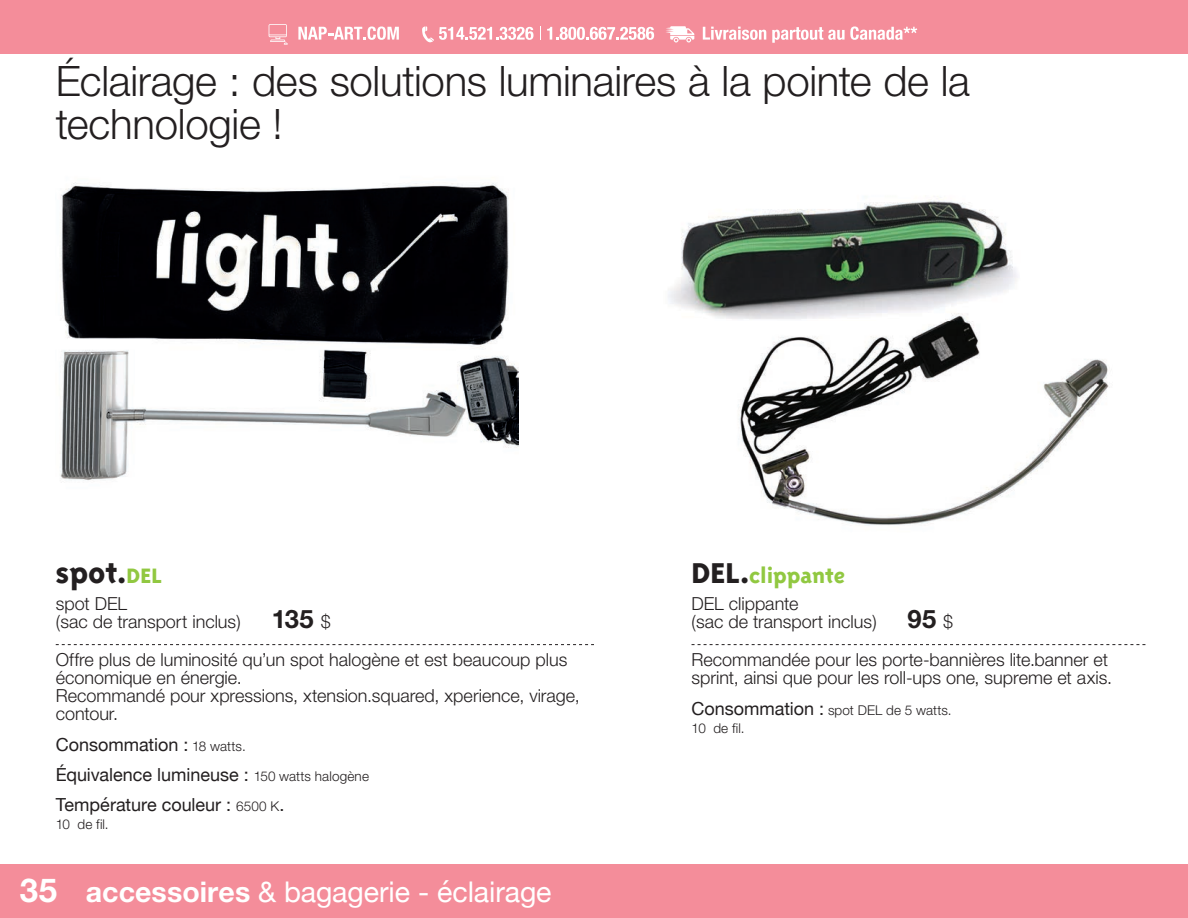
<style>
.page{position:relative;width:1188px;height:918px;background:#fff}
.page>*{position:absolute;margin:0;border:0;box-sizing:border-box;transform-origin:0 0}
.t1{font:300 42px/43.5px "Helvetica Neue";letter-spacing:-.005em;color:#231f20}
.t2{font:800 33px "Triplex Sans";color:#231f20}
.t3{font:28.5px "Helvetica Neue";letter-spacing:-.005em;color:#fff}
.t4{font:800 24px "Triplex Sans";letter-spacing:-.005em;color:#91c841}
.t5{font:300 18px/18px "Helvetica Neue";color:#231f20}
.t6{font:18px/30.2px "Helvetica Neue";color:#231f20}
.t7{font:300 13.5px/18px "Helvetica Neue";letter-spacing:.01em;color:#231f20}
.s1{font-size:24px;color:#91c841}
.s2{font-weight:700;font-size:25.5px}
.s3{font-weight:300;font-size:13.5px}
.s4{font-weight:700;font-size:33px}
.s5{font-weight:700}
.s6{font-size:33px;color:#231f20}
.s7{font-weight:400;font-size:18px}
</style>
<div class="page">
<svg style="left:56px;top:644px;width:538px;height:1px"></svg>
<svg style="left:692px;top:644px;width:453px;height:1px"></svg>
<img style="left:60px;top:182px;width:459px;height:299px">
<img style="left:738px;top:320px;width:371px;height:206px">
<img style="left:668px;top:196px;width:350px;height:117px">
<img style="left:704px;top:278px;width:314px;height:42px">
<div style="left:0;top:865px;width:1188px;height:53px;background:#f48d9a"></div>
<div style="left:0;top:0;width:1188px;height:53px;background:#f48d9a"></div>
<svg style="left:298px;top:26px;width:101px;height:14px"></svg>
<svg style="left:540px;top:27px;width:1px;height:13px"></svg>
<svg style="left:547px;top:27px;width:107px;height:13px"></svg>
<svg style="left:703px;top:27px;width:63px;height:13px"></svg>
<svg style="left:772px;top:26px;width:145px;height:17px"></svg>
<svg style="left:422px;top:26px;width:112px;height:16px"></svg>
<svg style="left:666px;top:26px;width:28px;height:17px"></svg>
<svg style="left:269px;top:24px;width:19px;height:21px"></svg>
<h1 class="t1" style="left:56px;top:58px;width:916px">Éclairage : des solutions luminaires à la pointe de la technologie !</h1>
<h2 class="t2" style="left:56px;top:555px;width:107px">spot.<span class="s1">DEL</span></h2>
<p class="t5" style="left:56px;top:594px;width:277px">spot DEL<br>(sac de transport inclus) <span class="s2">135</span> $</p>
<p class="t5" style="left:56px;top:651px;width:525px">Offre plus de luminosité qu’un spot halogène et est beaucoup plus économique en énergie.<br>Recommandé pour xpressions, xtension.squared, xperience, virage, contour.</p>
<p class="t6" style="left:56px;top:730px;width:315px">Consommation : <span class="s3">18 watts.<br></span>Équivalence lumineuse : <span class="s3">150 watts halogène<br></span>Température couleur : <span class="s3">6500 K</span>.</p>
<p class="t7" style="left:56px;top:815px;width:54px">10 de fil.</p>
<h3 class="t3" style="left:20px;top:871px;width:533px"><span class="s4">35</span> <span class="s5">accessoires</span> &amp; bagagerie - éclairage</h3>
<h3 class="t4" style="left:692px;top:563px;width:155px"><span class="s6">DEL.</span>clippante</h3>
<p class="t5" style="left:692px;top:594px;width:263px">DEL clippante<br>(sac de transport inclus) <span class="s2">95</span> $</p>
<p class="t5" style="left:692px;top:651px;width:422px">Recommandée pour les porte-bannières lite.banner et sprint, ainsi que pour les roll-ups one, supreme et axis.</p>
<p class="t7" style="left:692px;top:700px;width:262px"><span class="s7">Consommation :</span> spot DEL de 5 watts.<br>10 de fil.</p>
</div>
